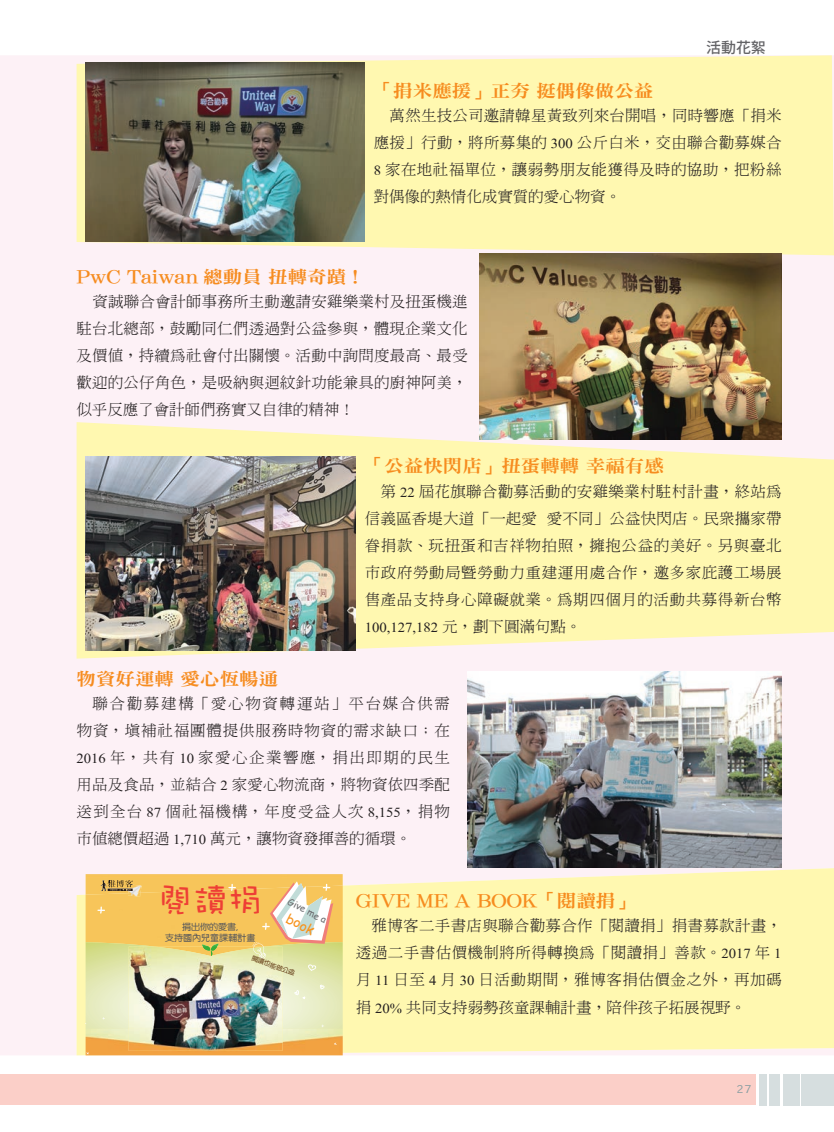
<style>
.page{position:relative;width:834px;height:1132px;background:#fff}
.page>*{position:absolute;margin:0;border:0;box-sizing:border-box;transform-origin:0 0}
.t1{font:34.95px "DF Wa Wa W5 WIN BF";color:#ee3e35}
.t2{font:17.55px "DFN Ming XB HKP BF";color:#f68c1f;scale:1.11 1}
.t3{font:16.95px "Shonar Bangla";color:#231f20;scale:1.05 1}
.t4{font:500 15px "Gen Shin Gothic";color:#636366}
.t5{font:300 14.7px/27px "Inn Ming";letter-spacing:.02em;color:#231f20;text-align:justify;scale:1.05 1}
.t6{font:13.65px "Comic Sans MS";color:#f7931d}
.t7{font:300 12.9px "Bell Gothic Std";color:#879da1;scale:1.05 1}
.t8{font:9.6px "Comic Sans MS";color:#6c6d70}
.t9{font:9px/10.8px "FZY3 B B51 0";color:#57585a;text-align:center}
.t10{font:6.45px "FZY3 B B51 0";color:#603711}
.s1{font-family:"Shonar Bangla";font-weight:400;font-size:16.95px}
.s2{font-family:"Inn Ming";font-weight:300;font-size:14.7px}
</style>
<div class="page">
<div style="left:769px;top:1074px;width:10px;height:31px;background:#d6dedf"></div>
<div style="left:758px;top:1074px;width:8px;height:31px;background:#d6dedf"></div>
<div style="left:782px;top:1074px;width:17px;height:31px;background:#d6dedf"></div>
<div style="left:801px;top:1074px;width:32px;height:31px;background:#d6dedf"></div>
<div style="left:0;top:1074px;width:13px;height:30px;background:#fbcfc8"></div>
<div style="left:13px;top:1074px;width:742px;height:30px;background:#fbcfc8"></div>
<div style="left:0;top:56px;width:833px;height:998px;background:#fdf1f6"></div>
<svg style="left:77px;top:55px;width:756px;height:200px;background:#fdf6b4"></svg>
<svg style="left:77px;top:422px;width:756px;height:236px;background:#fdf6ba"></svg>
<svg style="left:77px;top:867px;width:756px;height:187px;background:#fef6b5"></svg>
<img style="left:479px;top:254px;width:302px;height:185px">
<img style="left:86px;top:456px;width:270px;height:194px">
<img style="left:86px;top:63px;width:279px;height:179px">
<img style="left:468px;top:671px;width:313px;height:195px">
<img style="left:86px;top:873px;width:256px;height:6px">
<img style="left:86px;top:879px;width:256px;height:175px">
<p class="t4" style="left:706px;top:37px;width:61px">活動花絮</p>
<p class="t2" style="left:374px;top:82px;width:253px">「捐米應援」正夯 挺偶像做公益</p>
<p class="t5" style="left:373px;top:102px;width:390px;text-indent:16px">萬然生技公司邀請韓星黃致列來台開唱，同時響應「捐米應援」行動，將所募集的 <span class="s1">300</span> 公斤白米，交由聯合勸募媒合<span class="s1">8</span> 家在地社福單位，讓弱勢朋友能獲得及時的協助，把粉絲對偶像的熱情化成實質的愛心物資。</p>
<p class="t2" style="left:77px;top:267px;width:256px">PwC Taiwan 總動員 扭轉奇蹟 !</p>
<p class="t5" style="left:76px;top:287px;width:374px;text-indent:16px">資誠聯合會計師事務所主動邀請安雞樂業村及扭蛋機進駐台北總部，鼓勵同仁們透過對公益參與，體現企業文化及價值，持續為社會付出關懷。活動中詢問度最高、最受歡迎的公仔角色，是吸納與迴紋針功能兼具的廚神阿美，似乎反應了會計師們務實又自律的精神！</p>
<p class="t2" style="left:365px;top:457px;width:271px">「公益快閃店」扭蛋轉轉 幸福有感</p>
<p class="t5" style="left:364px;top:477px;width:398px;text-indent:16px">第 <span class="s1">22</span> 屆花旗聯合勸募活動的安雞樂業村駐村計畫，終站為信義區香堤大道「一起愛 愛不同」公益快閃店。民眾攜家帶眷捐款、玩扭蛋和吉祥物拍照，擁抱公益的美好。另與臺北市政府勞動局暨勞動力重建運用處合作，邀多家庇護工場展售產品支持身心障礙就業。為期四個月的活動共募得新台幣</p>
<p class="t3" style="left:365px;top:618px;width:208px">100,127,182 <span class="s2">元，劃下圓滿句點。</span></p>
<p class="t2" style="left:77px;top:669px;width:183px">物資好運轉 愛心恆暢通</p>
<p class="t5" style="left:77px;top:690px;width:357px;text-indent:16px">聯合勸募建構「愛心物資轉運站」平台媒合供需物資，填補社福團體提供服務時物資的需求缺口；在<span class="s1">2016</span> 年，共有 <span class="s1">10</span> 家愛心企業響應，捐出即期的民生用品及食品，並結合 <span class="s1">2</span> 家愛心物流商，將物資依四季配送到全台 <span class="s1">87</span> 個社福機構，年度受益人次 <span class="s1">8,155</span>，捐物市值總價超過 <span class="s1">1,710</span> 萬元，讓物資發揮善的循環。</p>
<h1 class="t1" style="left:158px;top:881px;width:106px">閱讀捐</h1>
<p class="t8" style="left:291px;top:894px;width:44px;rotate:27deg">Give me a</p>
<p class="t6" style="left:292px;top:907px;width:31px;rotate:27deg">book</p>
<p class="t10" style="left:253px;top:954px;width:47px;rotate:20deg">閱讀也能做公益</p>
<p class="t9" style="left:165px;top:921px;width:92px">捐出你的愛書,<br>支持國內兒童課輔計畫</p>
<p class="t2" style="left:356px;top:891px;width:253px">GIVE ME A BOOK「閱讀捐」</p>
<p class="t5" style="left:356px;top:911px;width:407px;text-indent:16px">雅博客二手書店與聯合勸募合作「閱讀捐」捐書募款計畫，透過二手書估價機制將所得轉換為「閱讀捐」善款。<span class="s1">2017</span> 年 <span class="s1">1</span>月 <span class="s1">11</span> 日至 <span class="s1">4</span> 月 <span class="s1">30</span> 日活動期間，雅博客捐估價金之外，再加碼捐 <span class="s1">20%</span> 共同支持弱勢孩童課輔計畫，陪伴孩子拓展視野。</p>
<p class="t7" style="left:736px;top:1081px;width:16px">27</p>
</div>
